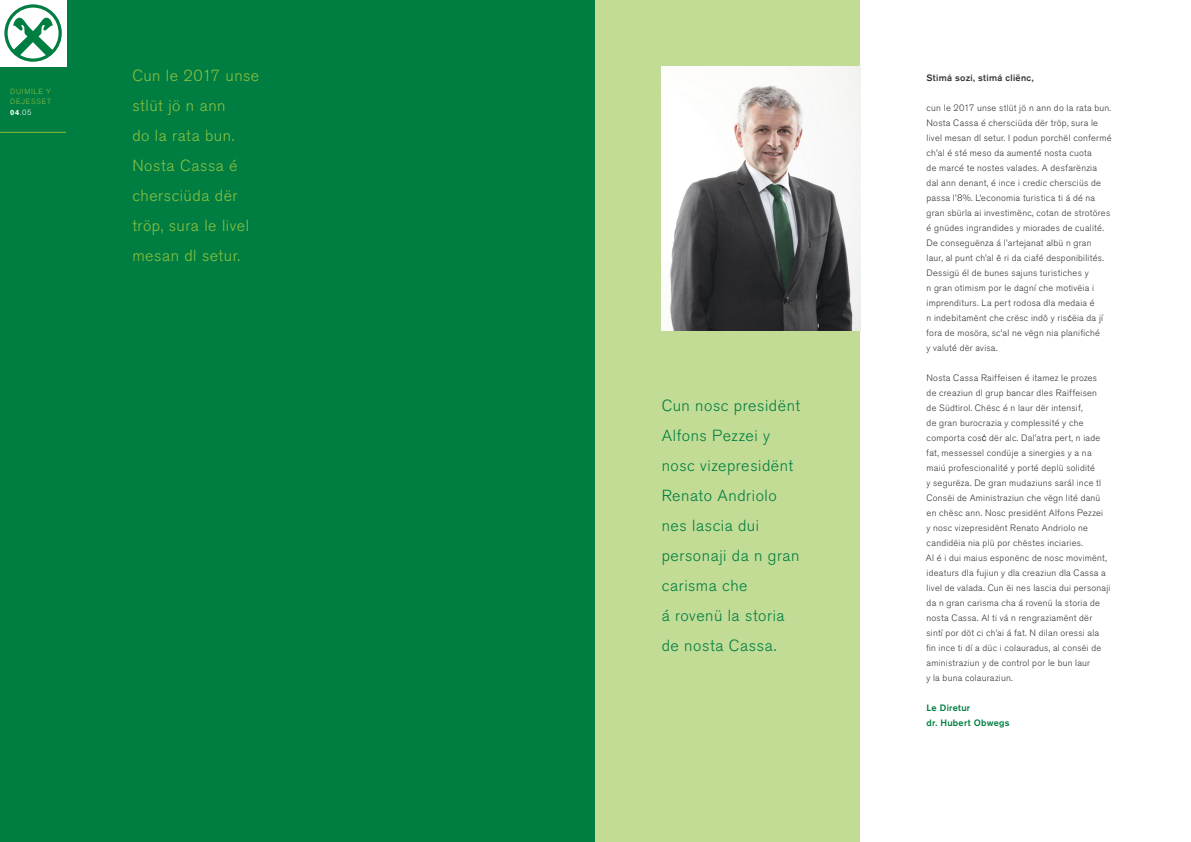
<style>
.page{position:relative;width:1191px;height:842px;background:#fff}
.page>*{position:absolute;margin:0;border:0;box-sizing:border-box;transform-origin:0 0}
.DE_-_GB_Header_16pt{font:300 16px/30px "Akzidenz Grotesk BQ";letter-spacing:.035em;color:#007d40}
.DE_-_GB_Header_16pt-2{font:300 16px/30px "Akzidenz Grotesk BQ";letter-spacing:.035em;color:#89c141}
.DE_-_GB_Body{font:300 9.2px/15px "Akzidenz Grotesk BQ";letter-spacing:.025em;color:#343535}
.DE_-_GB_Body-2{font:500 9.2px/15px "Akzidenz Grotesk BQ";letter-spacing:.03em;color:#007d40}
.DE_-_GB_Body-3{font:500 9.2px "Akzidenz Grotesk BQ";letter-spacing:.03em;color:#343535}
.t1{font:300 7.5px/10px "Akzidenz Grotesk BQ";letter-spacing:.1em;color:#89c141}
.t2{font:300 7.5px "Akzidenz Grotesk BQ";color:#fff}
.s1{font-weight:700}
.s2{font-family:"Arial";font-weight:400;font-size:8.5px}
.s3{font-family:"Arial";font-weight:400}
</style>
<div class="page">
<div style="left:0;top:0;width:595px;height:842px;background:#007d40"></div>
<div style="left:595px;top:0;width:265px;height:842px;background:#c2dc96"></div>
<img style="left:661px;top:66px;width:199px;height:265px">
<hr style="left:0;top:132px;width:66px;height:1px;background:#89c141">
<div style="left:0;top:0;width:66px;height:66px;background:#fff"></div>
<svg style="left:4px;top:4px;width:58px;height:58px"></svg>
<p class="t1" style="left:10px;top:87px;width:43px">DUIMILE Y<br>DEJESSET</p>
<p class="t2" style="left:10px;top:108px;width:23px"><span class="s1">04</span>.05</p>
<p class="DE_-_GB_Header_16pt-2" style="left:132px;top:61px;width:128px">Cun le 2017 unse stlüt jö n ann<br>do la rata bun.<br>Nosta Cassa é chersciüda dër tröp, sura le livel mesan dl setur.</p>
<p class="DE_-_GB_Header_16pt" style="left:661px;top:391px;width:140px">Cun nosc presidënt<br>Alfons Pezzei y nosc vizepresidënt<br>Renato Andriolo nes lascia dui personaji da n gran carisma che<br>á rovenü la storia de nosta Cassa.</p>
<p class="DE_-_GB_Body-3" style="left:926px;top:72px;width:109px">Stimá sozi, stimá cliënc,</p>
<p class="DE_-_GB_Body" style="left:926px;top:101px;width:187px">cun le 2017 unse stlüt jö n ann do la rata bun.<br>Nosta Cassa é chersciüda dër tröp, sura le livel mesan dl setur. I podun porchël confermé ch’al é sté meso da aumenté nosta cuota<br>de marcé te nostes valades. A desfarënzia<br>dal ann denant, é ince i credic chersciüs de passa l’8%. L’economia turistica ti á dé na gran sbürla ai investimënc, cotan de strotöres é gnüdes ingrandides y miorades de cualité.<br>De conseguënza á l’artejanat albü n gran<br>laur, al punt ch’al ê ri da ciafé desponibilités.<br>Dessigü él de bunes sajuns turistiches y<br>n gran otimism por le dagní che motivëia i imprenditurs. La pert rodosa dla medaia é<br>n indebitamënt che crësc indô y ris<span class="s2">ć</span>ëia da jí fora de mosöra, sc’al ne vëgn nia planifiché<br>y valuté dër avisa.</p>
<p class="DE_-_GB_Body" style="left:926px;top:371px;width:186px">Nosta Cassa Raiffeisen é itamez le prozes<br>de creaziun dl grup bancar dles Raiffeisen<br>de Südtirol. Chësc é n laur dër intensif,<br>de gran burocrazia y complessité y che comporta cos<span class="s3">ć</span> dër alc. Dal’atra pert, n iade fat, messessel condüje a sinergies y a na maiú profescionalité y porté deplü solidité<br>y segurëza. De gran mudaziuns sarál ince tl Consëi de Aministraziun che vëgn lité danü en chësc ann. Nosc presidënt Alfons Pezzei<br>y nosc vizepresidënt Renato Andriolo ne candidëia nia plü por chëstes inciaries.<br>Al é i dui maius esponënc de nosc movimënt, ideaturs dla fujiun y dla creaziun dla Cassa a livel de valada. Cun ëi nes lascia dui personaji da n gran carisma cha á rovenü la storia de nosta Cassa. Al ti vá n rengraziamënt dër<br>sintí por döt ci ch’ai á fat. N dilan oressi ala fin ince ti dí a düc i colauradus, al consëi de aministraziun y de control por le bun laur<br>y la buna colauraziun.</p>
<p class="DE_-_GB_Body-2" style="left:926px;top:700px;width:85px">Le Diretur<br>dr. Hubert Obwegs</p>
</div>
